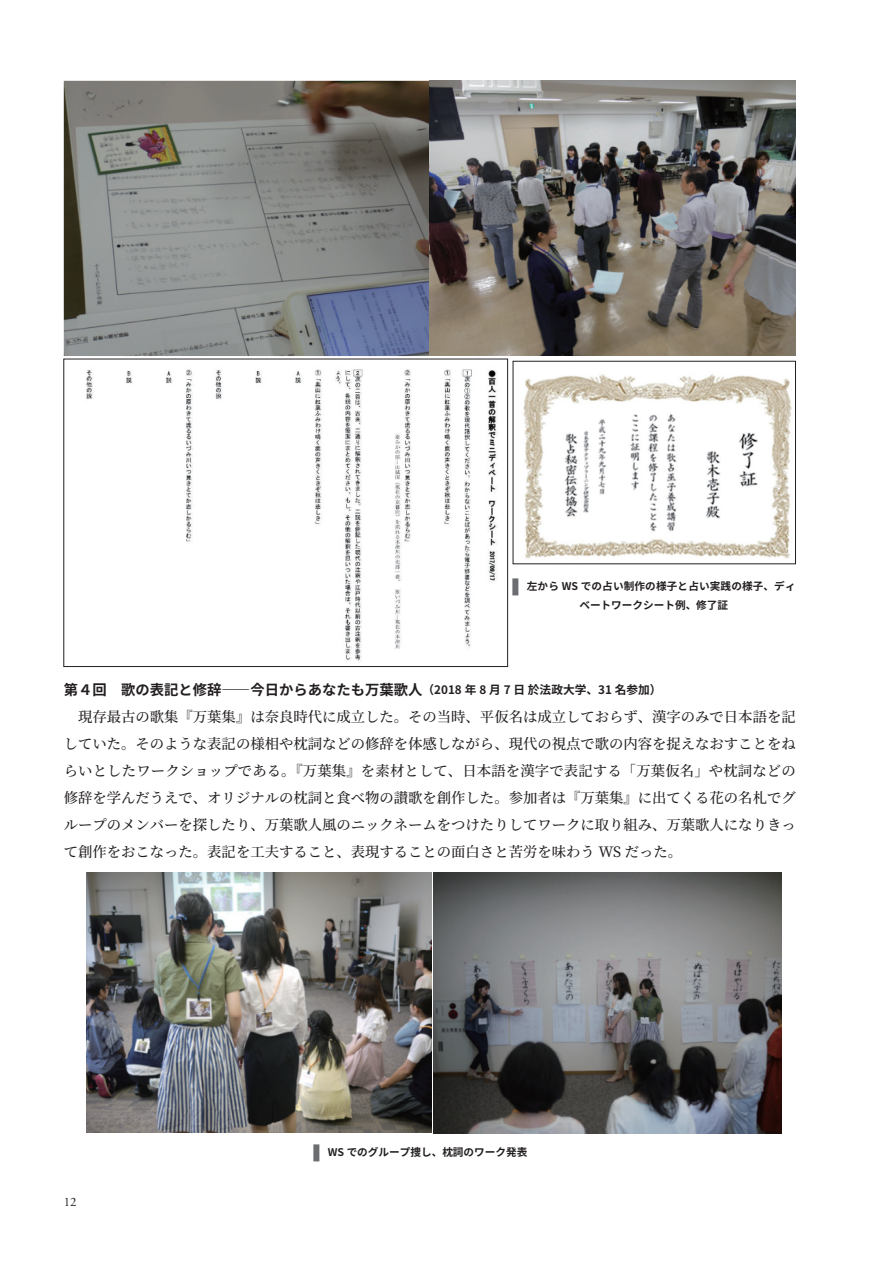
<style>
.page{position:relative;width:893px;height:1263px;background:#fff}
.page>*{position:absolute;margin:0;border:0;box-sizing:border-box;transform-origin:0 0}
.t1{font:500 14.4px/27.2px "Source Han Serif";color:#231f20;text-align:justify}
.t2{font:700 14.4px "Source Han Sans";color:#231f20}
.t3{font:12.75px "Adobe Garamond Pro";color:#231f20}
.t4{font:700 10.65px/18px "Source Han Sans";color:#231f20;text-align:center}
.s1{font-size:21.3px;color:#6c6d70}
.s2{font-size:11.7px}
</style>
<div class="page">
<img style="left:64px;top:81px;width:732px;height:275px">
<img style="left:429px;top:81px;width:1px;height:274px">
<img style="left:86px;top:369px;width:412px;height:293px">
<div style="left:64px;top:359px;width:444px;height:308px;border:1px solid #231f20"></div>
<img style="left:523px;top:374px;width:269px;height:185px">
<div style="left:513px;top:361px;width:283px;height:203px;border:1px solid #231f20"></div>
<img style="left:86px;top:873px;width:695px;height:260px">
<p class="t4" style="left:512px;top:578px;width:285px"><span class="s1">■</span> 左から WS での占い制作の様子と占い実践の様子、ディベートワークシート例、修了証</p>
<p class="t2" style="left:64px;top:681px;width:599px">第４回　歌の表記と修辞――今日からあなたも万葉歌人<span class="s2">（2018 年 8 月 7 日 於法政大学、31 名参加）</span></p>
<p class="t1" style="left:64px;top:703px;width:733px">　現存最古の歌集『万葉集』は奈良時代に成立した。その当時、平仮名は成立しておらず、漢字のみで日本語を記していた。そのような表記の様相や枕詞などの修辞を体感しながら、現代の視点で歌の内容を捉えなおすことをねらいとしたワークショップである。『万葉集』を素材として、日本語を漢字で表記する「万葉仮名」や枕詞などの修辞を学んだうえで、オリジナルの枕詞と食べ物の讃歌を創作した。参加者は『万葉集』に出てくる花の名札でグループのメンバーを探したり、万葉歌人風のニックネームをつけたりしてワークに取り組み、万葉歌人になりきって創作をおこなった。表記を工夫すること、表現することの面白さと苦労を味わう WS だった。</p>
<p class="t3" style="left:64px;top:1194px;width:14px">12</p>
<p class="t4" style="left:313px;top:1144px;width:216px"><span class="s1">■</span> WS でのグループ捜し、枕詞のワーク発表</p>
</div>
